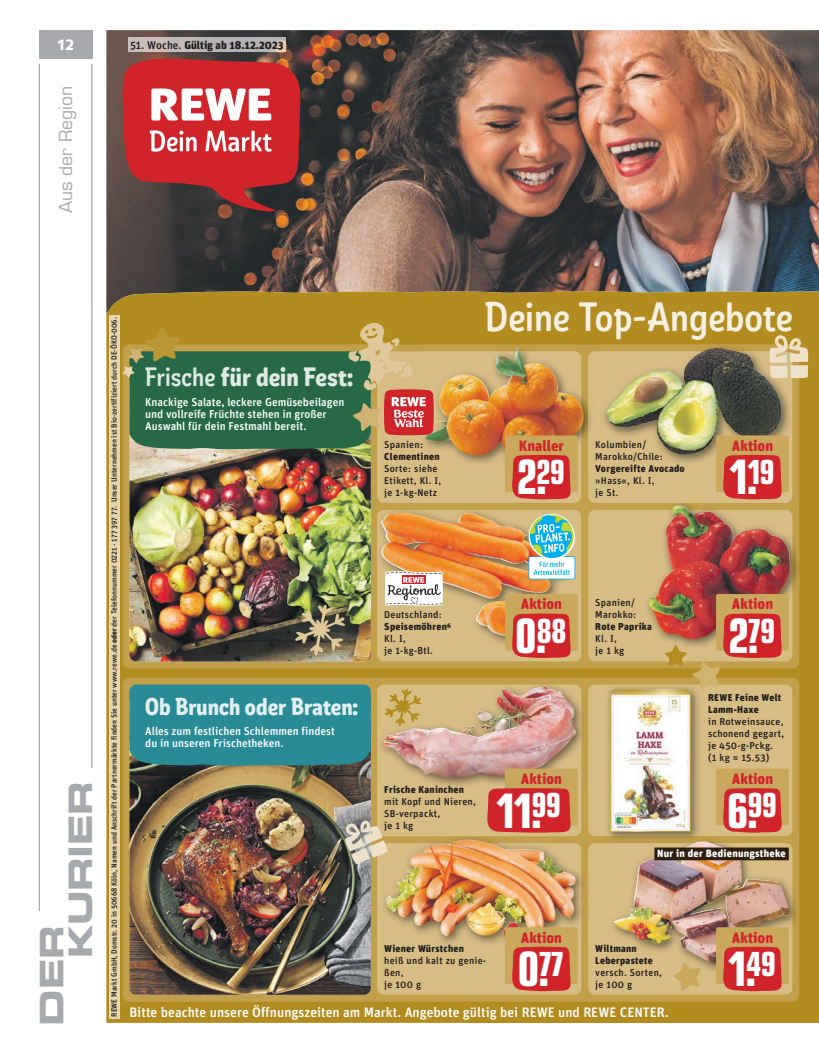
<style>
.page{position:relative;width:819px;height:1053px;background:#fff}
.page>*{position:absolute;margin:0;border:0;box-sizing:border-box;transform-origin:0 0}
.t1{font:47.5px "REWE Preisschrift";color:#fff}
.t2{font:500 40.75px "REWE Mato";color:#f6f0e2}
.t3{font:32.5px/28.9px "Eurostile LT Std Bold Ex 2";letter-spacing:-.01em;color:#a8a9ad}
.t4{font:700 26.38px "REWE Mato";color:#e1e9e3}
.t5{font:700 24.12px "REWE Mato";color:#e5eff1}
.t6{font:17.5px "Eurostile LT Std";letter-spacing:-.005em;color:#a8a9ad}
.t7{font:900 15px "Unit Rounded OT";color:#d1232a}
.t8{font:900 15px "Syntax LT Std";color:#fff}
.t9{font:500 13.75px "Unit Rounded OT";color:#fff}
.t10{font:500 11.38px/12px "Unit Rounded OT";color:#fff}
.t11{font:900 11.25px "Unit Rounded OT";color:#231f20}
.t12{font:900 10.5px "Unit Rounded OT";letter-spacing:.025em;color:#fff}
.t13{font:500 10px/12px "Unit Rounded OT";letter-spacing:.025em;color:#231f20}
.t14{font:900 10px/12px "Unit Rounded OT";letter-spacing:.025em;color:#231f20}
.t15{font:500 7.75px "Unit Rounded OT";color:#231f20}
.s1{font-weight:500}
.s2{font-weight:900}
</style>
<div class="page">
<hr style="left:39px;top:64px;width:1px;height:847px;background:#939598">
<hr style="left:92px;top:64px;width:1px;height:703px;background:#939598">
<div style="left:39px;top:30px;width:53px;height:29px;background:#a8a9ad"></div>
<img style="left:106px;top:30px;width:713px;height:261px">
<svg style="left:106px;top:291px;width:358px;height:731px;background:#b28c24"></svg>
<div style="left:464px;top:291px;width:355px;height:731px;background:#b38c20"></div>
<div style="left:122px;top:677px;width:677px;height:324px;background:#c29f4a;border-radius:7px"></div>
<div style="left:122px;top:344px;width:677px;height:324px;background:#c29f4a;border-radius:7px"></div>
<img style="left:129px;top:449px;width:242px;height:212px">
<img style="left:129px;top:766px;width:242px;height:228px">
<div style="left:129px;top:684px;width:242px;height:82px;background:#288b95"></div>
<div style="left:377px;top:684px;width:204px;height:152px;background:#d6bd84;border-radius:7px"></div>
<div style="left:377px;top:351px;width:204px;height:152px;background:#d6bd84;border-radius:7px"></div>
<div style="left:588px;top:684px;width:204px;height:152px;background:#d6bd84;border-radius:7px"></div>
<div style="left:588px;top:351px;width:204px;height:152px;background:#d6bd84;border-radius:7px"></div>
<div style="left:377px;top:843px;width:204px;height:151px;background:#d6bd84;border-radius:7px"></div>
<div style="left:377px;top:510px;width:204px;height:151px;background:#d6bd84;border-radius:7px"></div>
<div style="left:588px;top:843px;width:204px;height:151px;background:#d6bd84;border-radius:7px"></div>
<div style="left:588px;top:510px;width:204px;height:151px;background:#d6bd84;border-radius:7px"></div>
<svg style="left:122px;top:57px;width:180px;height:154px;background:#ba494c"></svg>
<img style="left:129px;top:38px;width:157px;height:14px">
<svg style="left:294px;top:604px;width:51px;height:51px;background:#7d755a"></svg>
<svg style="left:344px;top:820px;width:37px;height:44px;background:#bfb59f"></svg>
<svg style="left:673px;top:974px;width:27px;height:17px"></svg>
<img style="left:434px;top:343px;width:160px;height:133px">
<img style="left:434px;top:351px;width:147px;height:125px">
<img style="left:588px;top:351px;width:6px;height:125px">
<img style="left:434px;top:347px;width:145px;height:119px">
<img style="left:601px;top:343px;width:168px;height:8px">
<img style="left:601px;top:351px;width:189px;height:114px">
<svg style="left:769px;top:335px;width:39px;height:44px"></svg>
<img style="left:769px;top:343px;width:22px;height:35px">
<img style="left:680px;top:348px;width:39px;height:39px">
<img style="left:377px;top:510px;width:194px;height:134px">
<img style="left:381px;top:512px;width:169px;height:87px">
<img style="left:677px;top:500px;width:124px;height:149px">
<img style="left:677px;top:500px;width:113px;height:3px">
<img style="left:647px;top:510px;width:145px;height:139px">
<img style="left:648px;top:506px;width:83px;height:133px">
<div style="left:505px;top:435px;width:72px;height:57px;background:#c9a85e;border-radius:2px"></div>
<svg style="left:512px;top:455px;width:59px;height:45px;background:#d02d2f"></svg>
<div style="left:716px;top:435px;width:72px;height:57px;background:#c9a85e;border-radius:2px"></div>
<svg style="left:723px;top:455px;width:59px;height:45px;background:#d02d2f"></svg>
<div style="left:505px;top:594px;width:72px;height:56px;background:#c9a85e;border-radius:2px"></div>
<svg style="left:508px;top:613px;width:64px;height:45px;background:#d03733"></svg>
<div style="left:716px;top:594px;width:72px;height:56px;background:#c9a85e;border-radius:2px"></div>
<img style="left:581px;top:690px;width:2px;height:98px">
<img style="left:377px;top:684px;width:204px;height:104px">
<img style="left:384px;top:689px;width:2px;height:37px">
<img style="left:386px;top:686px;width:158px;height:57px">
<div style="left:505px;top:768px;width:72px;height:57px;background:#c9a85e;border-radius:2px"></div>
<svg style="left:487px;top:788px;width:85px;height:45px;background:#d02d2f"></svg>
<img style="left:387px;top:836px;width:196px;height:110px">
<img style="left:381px;top:843px;width:200px;height:103px">
<img style="left:381px;top:834px;width:6px;height:20px">
<img style="left:386px;top:840px;width:75px;height:59px">
<div style="left:505px;top:927px;width:72px;height:56px;background:#c9a85e;border-radius:2px"></div>
<svg style="left:508px;top:946px;width:64px;height:45px;background:#d03732"></svg>
<img style="left:604px;top:684px;width:95px;height:152px">
<svg style="left:664px;top:613px;width:119px;height:77px"></svg>
<img style="left:609px;top:688px;width:82px;height:143px">
<div style="left:716px;top:768px;width:72px;height:57px;background:#c9a85e;border-radius:2px"></div>
<svg style="left:719px;top:788px;width:64px;height:45px;background:#d03733"></svg>
<img style="left:698px;top:836px;width:102px;height:138px">
<img style="left:638px;top:843px;width:154px;height:131px">
<img style="left:675px;top:962px;width:26px;height:12px">
<img style="left:613px;top:841px;width:85px;height:103px">
<div style="left:716px;top:927px;width:72px;height:56px;background:#c9a85e;border-radius:2px"></div>
<svg style="left:719px;top:946px;width:64px;height:45px;background:#d03732"></svg>
<div style="left:654px;top:847px;width:134px;height:13px;background:#2f1f0f"></div>
<svg style="left:122px;top:321px;width:312px;height:128px;background:#6c7d49"></svg>
<svg style="left:384px;top:571px;width:59px;height:34px;background:#ded0ce"></svg>
<svg style="left:528px;top:556px;width:47px;height:23px"></svg>
<div style="left:529px;top:557px;width:45px;height:21px;background:#fff;border-radius:2px"></div>
<svg style="left:528px;top:513px;width:48px;height:62px"></svg>
<div style="left:109px;top:315px;width:11px;height:703px;background:#e7d5b0"></div>
<p class="t8" style="left:57px;top:36px;width:20px">12</p>
<p class="t6" style="left:55px;top:213px;width:128px;rotate:-90deg">Aus der Region</p>
<p class="t11" style="left:130px;top:38px;width:155px"><span class="s1">51 . Woche.</span> Gültig ab 18.12.2023</p>
<p class="t3" style="left:37px;top:958px;width:179px;text-indent:-67px;rotate:-90deg">DER<br>KURIER</p>
<p class="t15" style="left:109px;top:1016px;width:701px;rotate:-90deg">REWE Markt GmbH, Domstr. 20 in 50668 Köln, Namen und Anschrift der Partnermärkte finden Sie unter www.rewe.de <span class="s2">oder</span> der Telefonnummer 0221 - 177 397 77. Unser Unternehmen ist Bio-zertifiziert durch DE-ÖKO-006.</p>
<p class="t4" style="left:145px;top:356px;width:209px"><span class="s1">Frische</span> für dein Fest:</p>
<p class="t10" style="left:145px;top:396px;width:200px">Knackige Salate, leckere Gemüsebeilagen und vollreife Früchte stehen in großer<br>Auswahl für dein Festmahl bereit.</p>
<p class="t2" style="left:485px;top:285px;width:309px">Deine Top-Angebote</p>
<p class="t13" style="left:384px;top:438px;width:59px">Spanien:<br><span class="s2">Clementinen<br></span>Sorte: siehe<br>Etikett, Kl. I, je 1-kg-Netz</p>
<p class="t7" style="left:731px;top:436px;width:43px">Aktion</p>
<p class="t7" style="left:518px;top:436px;width:47px">Knaller</p>
<p class="t1" style="left:517px;top:450px;width:49px">2.<sup>29</sup></p>
<p class="t13" style="left:595px;top:438px;width:91px">Kolumbien/<br>Marokko/Chile:<br><span class="s2">Vorgereifte Avocado </span>»Hass«, Kl. I,<br>je St.</p>
<p class="t1" style="left:729px;top:450px;width:46px">1.<sup>19</sup></p>
<p class="t5" style="left:145px;top:687px;width:214px">Ob Brunch oder Braten:</p>
<p class="t10" style="left:145px;top:724px;width:191px">Alles zum festlichen Schlemmen findest du in unseren Frischetheken.</p>
<p class="t13" style="left:384px;top:609px;width:68px">Deutschland:<br><span class="s2">Speisemöhren⁶<br></span>Kl. I,<br>je 1-kg-Btl.</p>
<p class="t7" style="left:520px;top:594px;width:43px">Aktion</p>
<p class="t1" style="left:515px;top:608px;width:53px">0.<sup>88</sup></p>
<p class="t13" style="left:384px;top:783px;width:93px"><span class="s2">Frische Kaninchen </span>mit Kopf und Nieren,<br>SB-verpackt,<br>je 1 kg</p>
<p class="t7" style="left:520px;top:769px;width:43px">Aktion</p>
<p class="t1" style="left:496px;top:783px;width:65px">11.<sup>99</sup></p>
<p class="t13" style="left:384px;top:942px;width:103px"><span class="s2">Wiener Würstchen<br></span>heiß und kalt zu genie&shy;ßen,<br>je 100 g</p>
<p class="t7" style="left:520px;top:927px;width:43px">Aktion</p>
<p class="t1" style="left:518px;top:941px;width:47px">0.<sup>77</sup></p>
<p class="t13" style="left:595px;top:597px;width:58px">Spanien/<br>Marokko:<br><span class="s2">Rote Paprika<br></span>Kl. I,<br>je 1 kg</p>
<p class="t7" style="left:731px;top:594px;width:43px">Aktion</p>
<p class="t1" style="left:729px;top:608px;width:47px">2.<sup>79</sup></p>
<p class="t13" style="left:708px;top:691px;width:78px"><span class="s2">REWE Feine Welt<br>Lamm-Haxe<br></span>in Rotweinsauce, schonend gegart, je 450-g-Pckg.<br>(1 kg = 15.53)</p>
<p class="t7" style="left:731px;top:769px;width:43px">Aktion</p>
<p class="t1" style="left:727px;top:783px;width:51px">6.<sup>99</sup></p>
<p class="t12" style="left:657px;top:846px;width:130px">Nur in der Bedienungstheke</p>
<p class="t14" style="left:595px;top:942px;width:68px">Wiltmann<br>Leberpastete <span class="s1">versch. Sorten, je 100 g</span></p>
<p class="t7" style="left:731px;top:927px;width:43px">Aktion</p>
<p class="t1" style="left:728px;top:941px;width:49px">1.<sup>49</sup></p>
<p class="t9" style="left:129px;top:1003px;width:540px">Bitte beachte unsere Öffnungszeiten am Markt. Angebote gültig bei REWE und REWE CENTER.</p>
</div>
